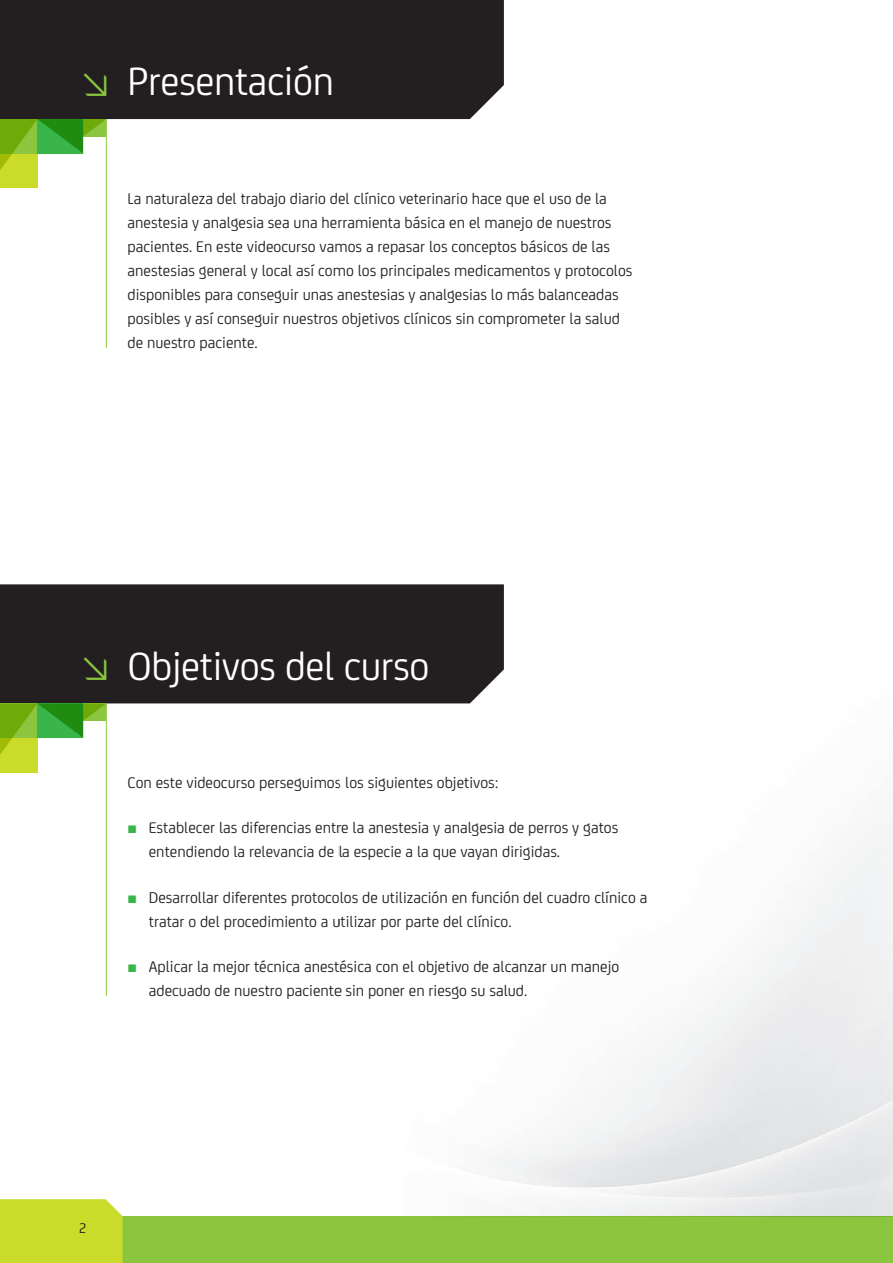
<style>
.page{position:relative;width:893px;height:1263px;background:#fff}
.page>*{position:absolute;margin:0;border:0;box-sizing:border-box;transform-origin:0 0}
.t1{font:42px "FS Joey";letter-spacing:-.01em;color:#fff}
.t2{font:33.6px "DIN";color:#8bc63e}
.dossier_CUERPO_Inter{font:16.5px/24px "FS Joey";color:#231f20}
.t3{font:15px "FS Joey";color:#231f20}
.s1{font-family:"Router";font-weight:500;font-size:10.5px;color:#3ab54a}
</style>
<div class="page">
<hr style="left:106px;top:119px;width:1px;height:229px;background:#8bc63e">
<hr style="left:106px;top:703px;width:1px;height:293px;background:#8bc63e">
<div style="left:0;top:0;width:504px;height:119px;background:#231f20"></div>
<div style="left:0;top:584px;width:339px;height:119px;background:#231f20"></div>
<svg style="left:0;top:703px;width:106px;height:69px"></svg>
<svg style="left:0;top:119px;width:106px;height:69px"></svg>
<div style="left:0;top:1216px;width:893px;height:47px;background:#8bc63e"></div>
<div style="left:0;top:1199px;width:123px;height:64px;background:#cadb2a"></div>
<img style="left:339px;top:584px;width:554px;height:632px">
<p class="t2" style="left:113px;top:109px;width:36px;rotate:-180deg">≤</p>
<p class="t1" style="left:128px;top:52px;width:208px">Presentación</p>
<p class="dossier_CUERPO_Inter" style="left:128px;top:185px;width:506px">La naturaleza del trabajo diario del clínico veterinario hace que el uso de la anestesia y analgesia sea una herramienta básica en el manejo de nuestros pacientes. En este videocurso vamos a repasar los conceptos básicos de las anestesias general y local así como los principales medicamentos y protocolos disponibles para conseguir unas anestesias y analgesias lo más balanceadas posibles y así conseguir nuestros objetivos clínicos sin comprometer la salud de nuestro paciente.</p>
<p class="t2" style="left:113px;top:693px;width:36px;rotate:-180deg">≤</p>
<p class="t1" style="left:128px;top:636px;width:303px">Objetivos del curso</p>
<p class="dossier_CUERPO_Inter" style="left:128px;top:770px;width:373px">Con este videocurso perseguimos los siguientes objetivos:</p>
<p class="dossier_CUERPO_Inter" style="left:149px;top:815px;width:471px;text-indent:-21px"><span class="s1">■</span> Establecer las diferencias entre la anestesia y analgesia de perros y gatos entendiendo la relevancia de la especie a la que vayan dirigidas.</p>
<p class="dossier_CUERPO_Inter" style="left:149px;top:884px;width:500px;text-indent:-21px"><span class="s1">■</span> Desarrollar diferentes protocolos de utilización en función del cuadro clínico a tratar o del procedimiento a utilizar por parte del clínico.</p>
<p class="dossier_CUERPO_Inter" style="left:149px;top:953px;width:472px;text-indent:-21px"><span class="s1">■</span> Aplicar la mejor técnica anestésica con el objetivo de alcanzar un manejo adecuado de nuestro paciente sin poner en riesgo su salud.</p>
<p class="t3" style="left:79px;top:1218px;width:9px">2</p>
</div>
